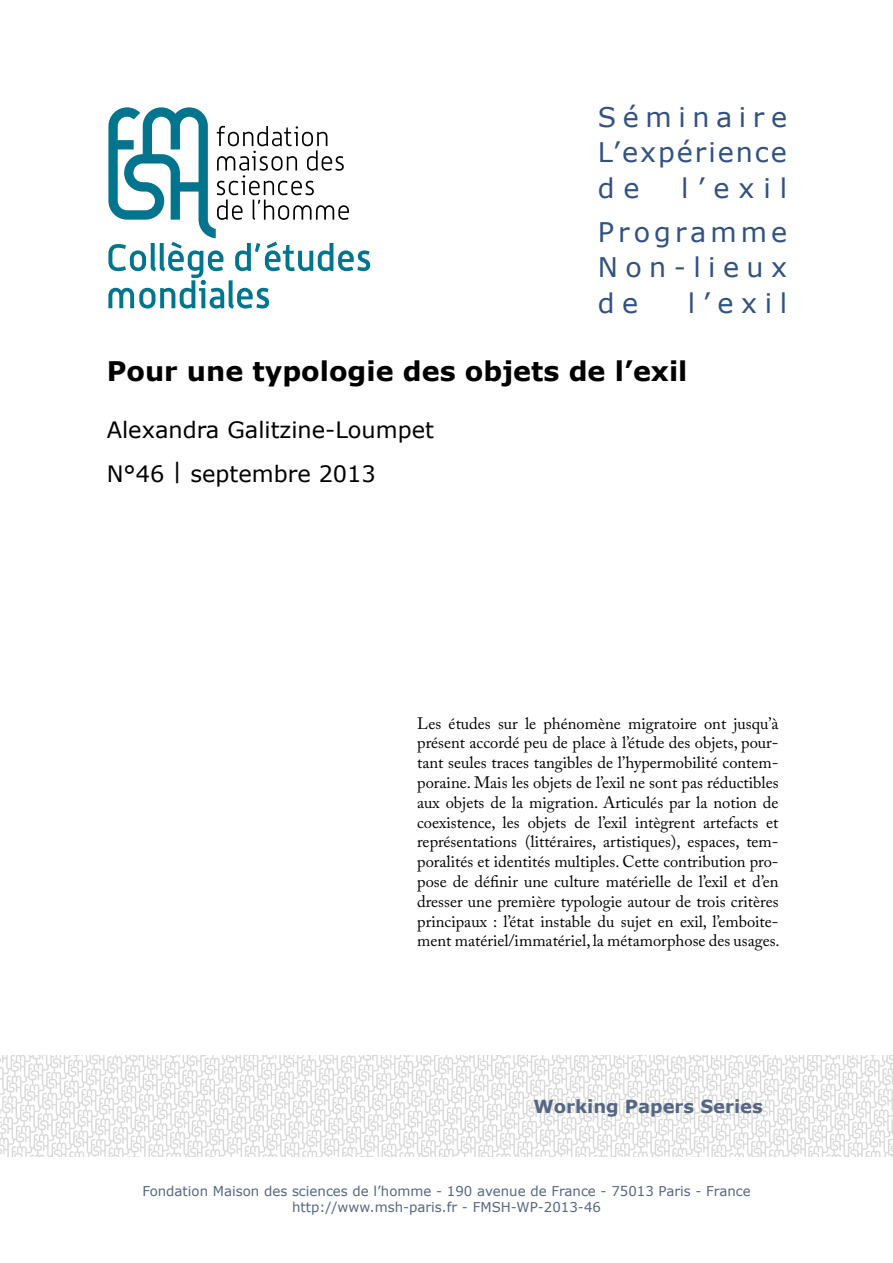
<style>
.page{position:relative;width:893px;height:1263px;background:#fff}
.page>*{position:absolute;margin:0;border:0;box-sizing:border-box;transform-origin:0 0}
.t1{font:27px/35.4px "Verdana";letter-spacing:.245em;color:#315281;text-align:justify}
.t2{font:700 27px "Verdana";color:#000}
.t3{font:22.5px/44px "Verdana";color:#000}
.t4{font:700 18px "Verdana";color:#556683}
.t5{font:16.5px/19.8px "Adobe Caslon Pro";color:#000;text-align:justify}
.t6{font:13.5px/16.2px "Verdana";color:#556683;text-align:center}
</style>
<div class="page">
<img style="left:0;top:1056px;width:893px;height:101px">
<svg style="left:108px;top:107px;width:262px;height:202px"></svg>
<h1 class="t1" style="left:598px;top:99px;width:191px">Séminaire L’expérience d e</h1>
<h1 class="t1" style="left:681px;top:170px;width:108px">l’exil</h1>
<h1 class="t1" style="left:598px;top:214px;width:191px">Programme Non-lieux d e</h1>
<h1 class="t1" style="left:688px;top:285px;width:101px">l’exil</h1>
<h1 class="t2" style="left:107px;top:352px;width:582px">Pour une typologie des objets de l’exil</h1>
<h2 class="t3" style="left:107px;top:407px;width:329px">Alexandra Galitzine-Loumpet<br>N°46 | septembre 2013</h2>
<p class="t5" style="left:417px;top:713px;width:364px">Les études sur le phénomène migratoire ont jusqu’à présent accordé peu de place à l’étude des objets, pour&shy;tant seules traces tangibles de l’hypermobilité contem&shy;poraine. Mais les objets de l’exil ne sont pas réductibles aux objets de la migration. Articulés par la notion de coexistence, les objets de l’exil intègrent artefacts et représentations (littéraires, artistiques), espaces, tem&shy;poralités et identités multiples. Cette contribution pro&shy;pose de définir une culture matérielle de l’exil et d’en dresser une première typologie autour de trois critères principaux : l’état instable du sujet en exil, l’emboite&shy;ment matériel/immatériel, la métamorphose des usages.</p>
<p class="t4" style="left:533px;top:1094px;width:231px">Working Papers Series</p>
<p class="t6" style="left:142px;top:1182px;width:610px">Fondation Maison des sciences de l’homme - 190 avenue de France - 75013 Paris - France http://www.msh-paris.fr - FMSH-WP-2013-46</p>
</div>
